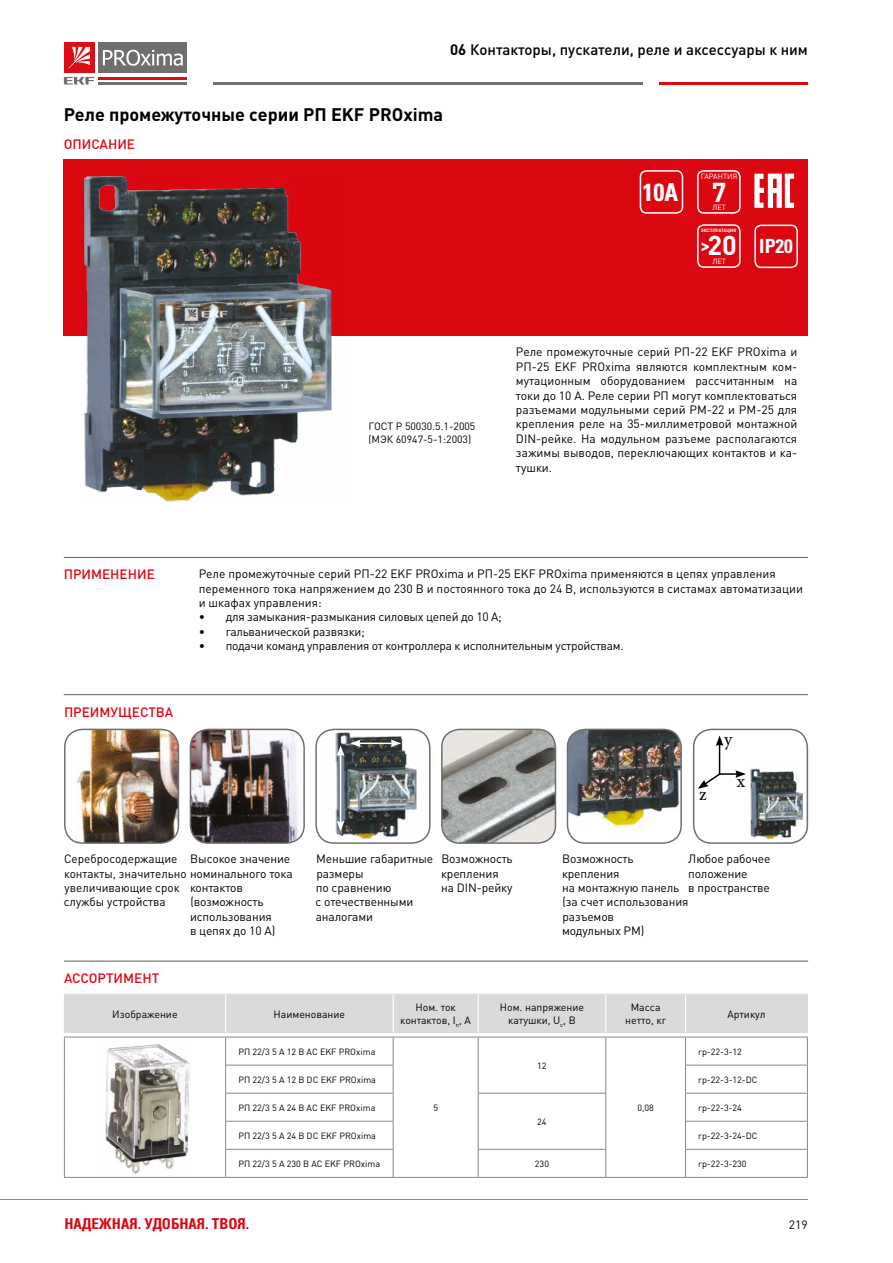
<style>
.page{position:relative;width:893px;height:1263px;background:#fff}
.page>*{position:absolute;margin:0;border:0;box-sizing:border-box;transform-origin:0 0}
.t1{font:700 27px "DIN Cyr";color:#fff}
.t2{font:700 24.75px "Partner Condensed";color:#fff}
.t3{font:700 19.5px "Partner Condensed";color:#fff}
.t4{font:700 18px "DIN Cyr";color:#000}
.t5{font:18px "Minion Pro";color:#000}
.t6{font:500 15px "DIN Cyr";color:#000}
.t7{font:700 15px "Partner Condensed";color:#db0812}
.t8{font:500 13.5px "DIN Cyr";color:#e30613}
.t9{font:12px/14.4px "DIN Cyr";letter-spacing:-.01em;color:#000}
.t10{font:10.5px/12.6px "DIN Cyr";color:#000;text-align:center}
.t11{font:9px "DIN Cyr";color:#000}
.t12{font:7.5px "DIN Cyr";color:#fff}
.t13{font:700 4.65px "DIN Cyr";color:#fff}
.s1{font-weight:700}
.s2{font-size:18px}
</style>
<div class="page">
<hr style="left:0;top:1199px;width:808px;height:1px;background:#878787">
<hr style="left:659px;top:82px;width:149px;height:3px;background:#db0812">
<hr style="left:213px;top:82px;width:430px;height:3px;background:#706f6f">
<div style="left:98px;top:43px;width:89px;height:30px;background:#706f6f"></div>
<hr style="left:98px;top:77px;width:89px;height:3px;background:#dc0d15">
<hr style="left:98px;top:82px;width:89px;height:3px;background:#706f6f">
<svg style="left:103px;top:50px;width:80px;height:16px"></svg>
<svg style="left:64px;top:77px;width:30px;height:8px"></svg>
<div style="left:64px;top:43px;width:30px;height:30px;background:#dc0d15"></div>
<svg style="left:68px;top:47px;width:22px;height:22px"></svg>
<div style="left:64px;top:159px;width:744px;height:177px;background:#db0812"></div>
<img style="left:83px;top:176px;width:249px;height:326px">
<hr style="left:64px;top:1177px;width:162px;height:1px;background:#878787">
<hr style="left:226px;top:1177px;width:167px;height:1px;background:#878787">
<hr style="left:393px;top:1177px;width:85px;height:1px;background:#878787">
<hr style="left:606px;top:1177px;width:79px;height:1px;background:#878787">
<hr style="left:478px;top:1177px;width:128px;height:1px;background:#878787">
<svg style="left:64px;top:994px;width:744px;height:183px"></svg>
<hr style="left:685px;top:1177px;width:123px;height:1px;background:#878787">
<hr style="left:225px;top:995px;width:1px;height:37px;background:#fff">
<hr style="left:393px;top:995px;width:1px;height:37px;background:#fff">
<hr style="left:478px;top:995px;width:1px;height:37px;background:#fff">
<hr style="left:605px;top:995px;width:1px;height:37px;background:#fff">
<hr style="left:685px;top:995px;width:1px;height:37px;background:#fff">
<img style="left:98px;top:1032px;width:93px;height:146px">
<svg style="left:754px;top:174px;width:40px;height:34px"></svg>
<div style="left:640px;top:170px;width:43px;height:44px;border:2px solid #fff;border-radius:6px"></div>
<div style="left:697px;top:170px;width:44px;height:44px;border:2px solid #fff;border-radius:6px"></div>
<div style="left:697px;top:224px;width:44px;height:44px;border:2px solid #fff;border-radius:6px"></div>
<div style="left:754px;top:225px;width:44px;height:43px;border:2px solid #fff;border-radius:6px"></div>
<img style="left:65px;top:729px;width:113px;height:114px">
<div style="left:64px;top:729px;width:115px;height:115px;border:2px solid #706f6f;border-radius:18px"></div>
<img style="left:326px;top:729px;width:94px;height:112px">
<div style="left:315px;top:729px;width:116px;height:115px;border:2px solid #706f6f;border-radius:18px"></div>
<img style="left:190px;top:729px;width:114px;height:114px">
<div style="left:190px;top:729px;width:115px;height:115px;border:2px solid #706f6f;border-radius:18px"></div>
<hr style="left:64px;top:694px;width:744px;height:1px;background:#706f6f">
<hr style="left:64px;top:960px;width:744px;height:2px;background:#706f6f">
<hr style="left:64px;top:557px;width:744px;height:1px;background:#706f6f">
<img style="left:567px;top:729px;width:114px;height:114px">
<div style="left:567px;top:729px;width:115px;height:115px;border:2px solid #706f6f;border-radius:18px"></div>
<img style="left:442px;top:729px;width:113px;height:114px">
<div style="left:441px;top:729px;width:115px;height:115px;border:2px solid #706f6f;border-radius:18px"></div>
<hr style="left:340px;top:754px;width:1px;height:69px;background:#fff">
<svg style="left:337px;top:745px;width:7px;height:11px"></svg>
<svg style="left:337px;top:821px;width:7px;height:10px"></svg>
<hr style="left:358px;top:742px;width:35px;height:2px;background:#fff">
<svg style="left:350px;top:739px;width:11px;height:8px"></svg>
<svg style="left:391px;top:739px;width:10px;height:8px"></svg>
<div style="left:693px;top:729px;width:115px;height:115px;border:2px solid #706f6f;border-radius:18px"></div>
<hr style="left:719px;top:744px;width:1px;height:30px;background:#000">
<svg style="left:716px;top:735px;width:7px;height:11px"></svg>
<svg style="left:698px;top:770px;width:46px;height:19px"></svg>
<img style="left:744px;top:763px;width:62px;height:80px">
<p class="t6" style="left:450px;top:39px;width:359px"><span class="s1">06</span> Контакторы, пускатели, реле и аксессуары к ним</p>
<h3 class="t4" style="left:64px;top:102px;width:381px">Реле промежуточные серии РП EKF PROxima</h3>
<p class="t8" style="left:64px;top:135px;width:73px">ОПИСАНИЕ</p>
<h2 class="t2" style="left:643px;top:178px;width:37px">10А</h2>
<p class="t12" style="left:701px;top:171px;width:38px">ГАРАНТИЯ</p>
<h1 class="t1" style="left:712px;top:174px;width:16px">7</h1>
<p class="t12" style="left:712px;top:202px;width:15px">ЛЕТ</p>
<p class="t13" style="left:701px;top:227px;width:37px">ЭКСПЛУАТАЦИЯ</p>
<h1 class="t1" style="left:701px;top:227px;width:38px"><span class="s2">&gt;</span>20</h1>
<p class="t12" style="left:712px;top:256px;width:15px">ЛЕТ</p>
<h3 class="t3" style="left:759px;top:234px;width:35px">IP20</h3>
<p class="t10" style="left:368px;top:420px;width:109px;text-align:left">ГОСТ Р 50030.5.1-2005 (МЭК 60947-5-1:2003)</p>
<p class="t9" style="left:516px;top:344px;width:283px;text-align:justify">Реле промежуточные серий РП-22 EKF PROxima и РП-25 EKF PROxima являются комплектным ком&shy;мутационным оборудованием рассчитанным на токи до 10 А. Реле серии РП могут комплектоваться разъемами модульными серий РМ-22 и РМ-25 для крепления реле на 35-миллиметровой монтажной DIN-рейке. На модульном разъеме располагаются зажимы выводов, переключающих контактов и ка&shy;тушки.</p>
<p class="t8" style="left:64px;top:565px;width:93px">ПРИМЕНЕНИЕ</p>
<p class="t9" style="left:199px;top:566px;width:606px">Реле промежуточные серий РП-22 EKF PROxima и РП-25 EKF PROxima применяются в цепях управления переменного тока напряжением до 230 В и постоянного тока до 24 В, используются в систамах автоматизации и шкафах управления:</p>
<p class="t9" style="left:199px;top:609px;width:305px">• для замыкания-размыкания силовых цепей до 10 А;</p>
<p class="t9" style="left:199px;top:624px;width:167px">• гальванической развязки;</p>
<p class="t9" style="left:199px;top:638px;width:427px">• подачи команд управления от контроллера к исполнительным устройствам.</p>
<p class="t8" style="left:64px;top:703px;width:111px">ПРЕИМУЩЕСТВА</p>
<p class="t9" style="left:64px;top:851px;width:115px">Серебросодержащие</p>
<p class="t9" style="left:64px;top:880px;width:117px">увеличивающие срок службы устройства</p>
<p class="t9" style="left:190px;top:851px;width:102px">Высокое значение</p>
<p class="t9" style="left:64px;top:865px;width:230px">контакты, значительно номинального тока</p>
<p class="t9" style="left:190px;top:880px;width:54px">контактов</p>
<p class="t9" style="left:190px;top:894px;width:75px">(возможность</p>
<p class="t9" style="left:190px;top:909px;width:83px">использования</p>
<p class="t9" style="left:190px;top:923px;width:87px">в цепях до 10 А)</p>
<p class="t8" style="left:64px;top:969px;width:97px">АССОРТИМЕНТ</p>
<h3 class="t5" style="left:699px;top:782px;width:9px">z</h3>
<h3 class="t5" style="left:724px;top:727px;width:10px">y</h3>
<h3 class="t5" style="left:737px;top:769px;width:10px">х</h3>
<p class="t9" style="left:316px;top:851px;width:119px">Меньшие габаритные размеры<br>по сравнению<br>с отечественными аналогами</p>
<p class="t9" style="left:441px;top:851px;width:73px">Возможность крепления на DIN-рейку</p>
<p class="t9" style="left:562px;top:851px;width:128px">Возможность крепления<br>на монтажную панель (за счет использования разъемов<br>модульных РМ)</p>
<p class="t9" style="left:688px;top:851px;width:84px">Любое рабочее положение<br>в пространстве</p>
<p class="t10" style="left:112px;top:1007px;width:67px">Изображение</p>
<p class="t10" style="left:274px;top:1007px;width:73px">Наименование</p>
<p class="t10" style="left:400px;top:1001px;width:72px">Ном. ток контактов, I<sub>n</sub>, A</p>
<p class="t10" style="left:500px;top:1001px;width:86px">Ном. напряжение катушки, U<sub>c</sub>, B</p>
<p class="t10" style="left:625px;top:1001px;width:42px">Масса нетто, кг</p>
<p class="t10" style="left:727px;top:1007px;width:40px">Артикул</p>
<p class="t11" style="left:238px;top:1045px;width:139px">РП 22/3 5 А 12 В АС EKF PROxima</p>
<p class="t11" style="left:698px;top:1045px;width:45px">rp-22-3-12</p>
<p class="t11" style="left:537px;top:1059px;width:11px">12</p>
<p class="t11" style="left:238px;top:1073px;width:139px">РП 22/3 5 А 12 В DС EKF PROxima</p>
<p class="t11" style="left:698px;top:1073px;width:61px">rp-22-3-12-DC</p>
<p class="t11" style="left:238px;top:1101px;width:139px">РП 22/3 5 А 24 В АС EKF PROxima</p>
<p class="t11" style="left:537px;top:1115px;width:11px">24</p>
<p class="t11" style="left:698px;top:1101px;width:45px">rp-22-3-24</p>
<p class="t11" style="left:637px;top:1101px;width:18px">0,08</p>
<p class="t11" style="left:433px;top:1101px;width:6px">5</p>
<p class="t11" style="left:238px;top:1129px;width:139px">РП 22/3 5 А 24 В DС EKF PROxima</p>
<p class="t11" style="left:698px;top:1129px;width:61px">rp-22-3-24-DC</p>
<p class="t11" style="left:238px;top:1157px;width:143px">РП 22/3 5 А 230 В АС EKF PROxima</p>
<p class="t11" style="left:535px;top:1157px;width:16px">230</p>
<p class="t11" style="left:698px;top:1157px;width:50px">rp-22-3-230</p>
<p class="t7" style="left:64px;top:1214px;width:186px">НАДЕЖНАЯ. УДОБНАЯ. ТВОЯ.</p>
<p class="t9" style="left:789px;top:1217px;width:20px">219</p>
</div>
